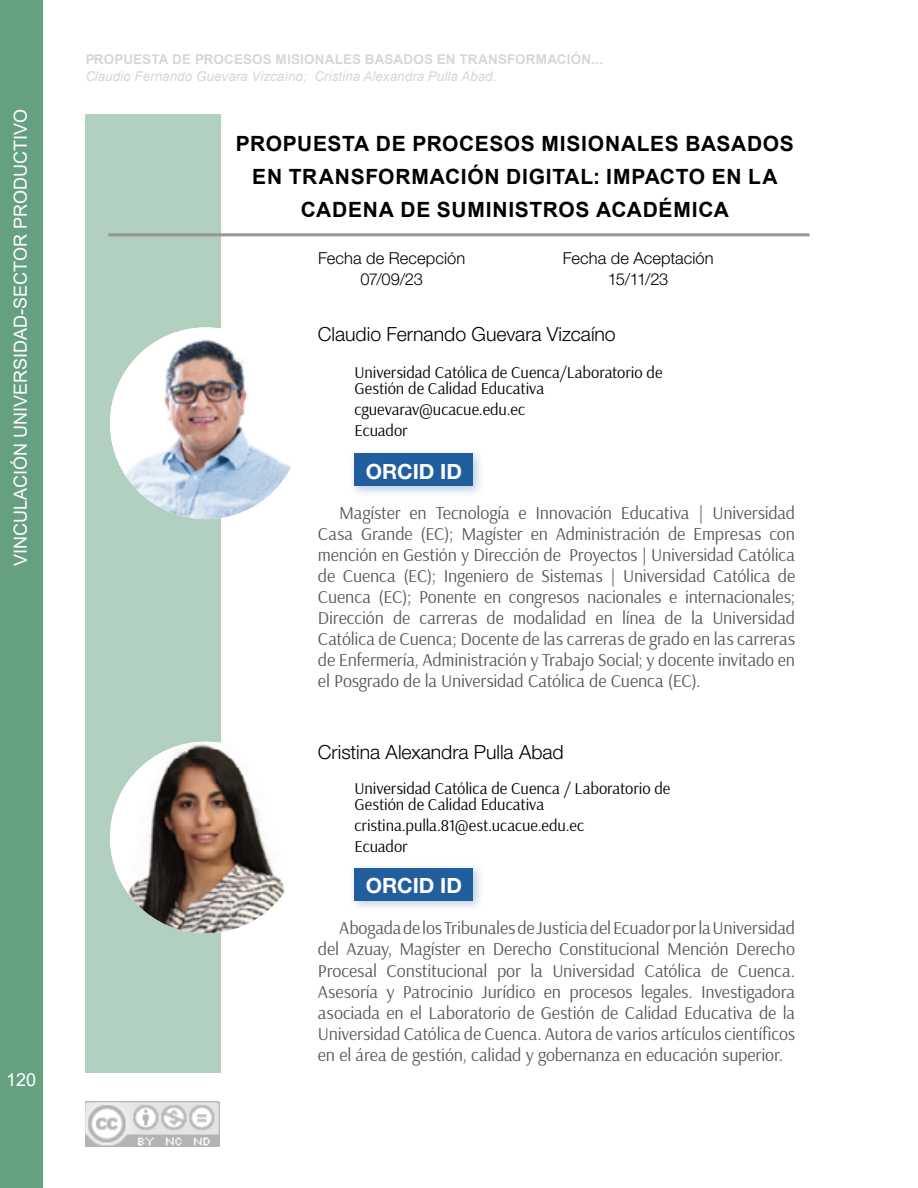
<style>
.page{position:relative;width:918px;height:1188px;background:#fff}
.page>*{position:absolute;margin:0;border:0;box-sizing:border-box;transform-origin:0 0}
.t1{font:700 21px/33px "Arial";letter-spacing:.035em;color:#000;text-align:center}
.t2{font:700 21px "Helvetica Neue LT Std";color:#fff}
.t3{font:300 19.5px "Helvetica Neue LT Std";letter-spacing:-.005em;color:#000}
.t4{font:18px/21px "Arsenal";letter-spacing:-.01em;color:#58595b;text-align:justify}
.t5{font:18px "Arial";color:#fff}
.t6{font:16.5px/16.5px "Arsenal";letter-spacing:-.005em;color:#000}
.t7{font:300 16.5px/20.7px "Helvetica Neue LT Std";color:#000;text-align:center}
.t8{font:italic 13.5px "Arial";color:#d1d3d4}
.t9{font:700 13.5px "Arial";letter-spacing:.01em;color:#d1d3d4}
</style>
<div class="page">
<div style="left:0;top:0;width:43px;height:1188px;background:#65a180"></div>
<img style="left:85px;top:1101px;width:134px;height:46px">
<div style="left:85px;top:115px;width:135px;height:958px;background:#b2d0bf"></div>
<div style="left:350px;top:449px;width:135px;height:49px;background:#215e9e;opacity:.3"></div>
<div style="left:355px;top:454px;width:118px;height:32px;background:#215e9e"></div>
<hr style="left:108px;top:233px;width:702px;height:3px;background:#939598">
<img style="left:110px;top:327px;width:192px;height:192px;border-radius:96px">
<div style="left:350px;top:863px;width:135px;height:49px;background:#215e9e;opacity:.3"></div>
<div style="left:355px;top:868px;width:118px;height:33px;background:#215e9e"></div>
<img style="left:110px;top:742px;width:175px;height:191px">
<p class="t5" style="left:8px;top:566px;width:458px;rotate:-90deg">VINCULACIÓN UNIVERSIDAD-SECTOR PRODUCTIVO</p>
<p class="t5" style="left:6px;top:1068px;width:32px">120</p>
<p class="t9" style="left:85px;top:49px;width:519px">PROPUESTA DE PROCESOS MISIONALES BASADOS EN TRANSFORMACIÓN...</p>
<p class="t8" style="left:85px;top:67px;width:413px">Claudio Fernando Guevara Vizcaíno; Cristina Alexandra Pulla Abad.</p>
<p class="t1" style="left:236px;top:128px;width:560px">PROPUESTA DE PROCESOS MISIONALES BASADOS<br>EN TRANSFORMACIÓN DIGITAL: IMPACTO EN LA<br>CADENA DE SUMINISTROS ACADÉMICA</p>
<p class="t7" style="left:318px;top:248px;width:149px">Fecha de Recepción<br>07/09/23</p>
<p class="t7" style="left:563px;top:248px;width:152px">Fecha de Aceptación<br>15/11/23</p>
<p class="t3" style="left:318px;top:322px;width:299px">Claudio Fernando Guevara Vizcaíno</p>
<p class="t6" style="left:355px;top:364px;width:309px">Universidad Católica de Cuenca/Laboratorio de<br>Gestión de Calidad Educativa</p>
<p class="t6" style="left:355px;top:399px;width:172px;line-height:20.7px">cguevarav@ucacue.edu.ec<br>Ecuador</p>
<p class="t2" style="left:366px;top:458px;width:98px">ORCID ID</p>
<p class="t4" style="left:318px;top:502px;width:479px;text-indent:21px">Magíster en Tecnología e Innovación Educativa | Universidad Casa Grande (EC); Magíster en Administración de Empresas con mención en Gestión y Dirección de Proyectos | Universidad Católica de Cuenca (EC); Ingeniero de Sistemas | Universidad Católica de Cuenca (EC); Ponente en congresos nacionales e internacionales; Dirección de carreras de modalidad en línea de la Universidad Católica de Cuenca; Docente de las carreras de grado en las carreras de Enfermería, Administración y Trabajo Social; y docente invitado en el Posgrado de la Universidad Católica de Cuenca (EC).</p>
<p class="t3" style="left:318px;top:740px;width:247px">Cristina Alexandra Pulla Abad</p>
<p class="t6" style="left:355px;top:780px;width:317px">Universidad Católica de Cuenca / Laboratorio de<br>Gestión de Calidad Educativa</p>
<p class="t6" style="left:355px;top:815px;width:231px;line-height:20.7px">cristina.pulla.81@est.ucacue.edu.ec<br>Ecuador</p>
<p class="t2" style="left:366px;top:872px;width:98px">ORCID ID</p>
<p class="t4" style="left:318px;top:917px;width:479px;text-indent:21px">Abogada de los Tribunales de Justicia del Ecuador por la Universidad del Azuay, Magíster en Derecho Constitucional Mención Derecho Procesal Constitucional por la Universidad Católica de Cuenca.<br>Asesoría y Patrocinio Jurídico en procesos legales. Investigadora asociada en el Laboratorio de Gestión de Calidad Educativa de la Universidad Católica de Cuenca. Autora de varios artículos científicos en el área de gestión, calidad y gobernanza en educación superior.</p>
</div>
